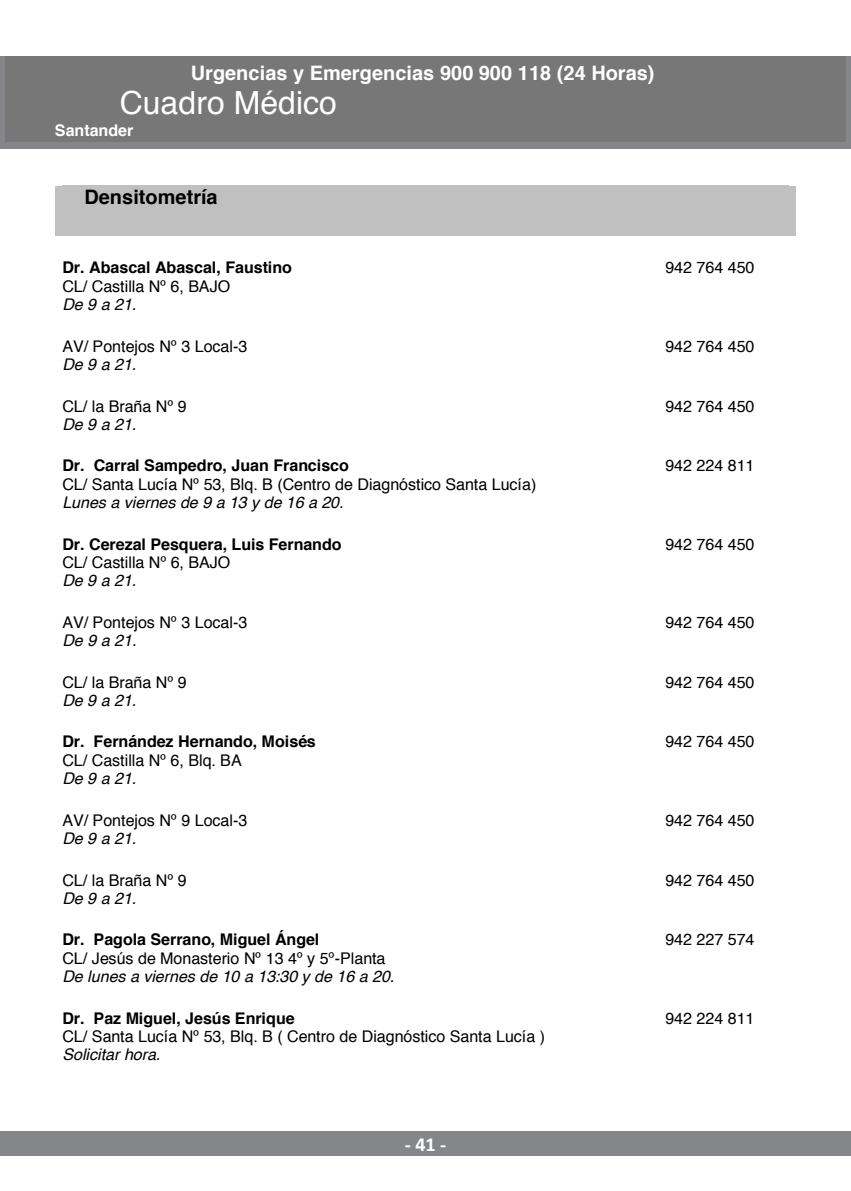
<style>
.page{position:relative;width:851px;height:1191px;background:#fff}
.page>*{position:absolute;margin:0;border:0;box-sizing:border-box;transform-origin:0 0}
.t1{font:32px "Helvetica";color:#fff}
.t2{font:700 20px "Helvetica";color:#fff}
.t3{font:700 20px "Helvetica";color:#000}
.t4{font:700 20px "Calibri";color:#fff}
.t5{font:16px "Helvetica";letter-spacing:-.005em;color:#000}
.t6{font:700 16px "Helvetica";color:#000}
.t7{font:italic 16px "Helvetica";letter-spacing:-.005em;color:#000}
.t8{font:700 16px "Helvetica";color:#fff}
</style>
<div class="page">
<div style="left:0;top:57px;width:850px;height:92px;background:#848689"></div>
<div style="left:0;top:1131px;width:850px;height:24px;background:#848689"></div>
<div style="left:55px;top:186px;width:740px;height:49px;background:#c0c0c0"></div>
<hr style="left:8px;top:57px;width:837px;height:4px;background:#777">
<div style="left:8px;top:61px;width:837px;height:23px;background:#777"></div>
<div style="left:8px;top:84px;width:837px;height:37px;background:#777"></div>
<div style="left:8px;top:121px;width:837px;height:18px;background:#777"></div>
<hr style="left:8px;top:139px;width:837px;height:3px;background:#777">
<p class="t2" style="left:191px;top:57px;width:465px">Urgencias y Emergencias 900 900 118 (24 Horas)</p>
<h1 class="t1" style="left:120px;top:78px;width:219px">Cuadro Médico</h1>
<p class="t8" style="left:55px;top:118px;width:80px">Santander</p>
<p class="t3" style="left:84px;top:181px;width:135px">Densitometría</p>
<p class="t6" style="left:62px;top:255px;width:231px">Dr. Abascal Abascal, Faustino</p>
<p class="t5" style="left:62px;top:274px;width:169px">CL/ Castilla Nº 6, BAJO</p>
<p class="t7" style="left:62px;top:292px;width:76px">De 9 a 21.</p>
<p class="t5" style="left:665px;top:255px;width:91px">942 764 450</p>
<p class="t5" style="left:62px;top:334px;width:186px">AV/ Pontejos Nº 3 Local-3</p>
<p class="t7" style="left:62px;top:352px;width:76px">De 9 a 21.</p>
<p class="t5" style="left:665px;top:334px;width:91px">942 764 450</p>
<p class="t5" style="left:62px;top:393px;width:126px">CL/ la Braña Nº 9</p>
<p class="t7" style="left:62px;top:412px;width:76px">De 9 a 21.</p>
<p class="t5" style="left:665px;top:393px;width:91px">942 764 450</p>
<p class="t6" style="left:62px;top:453px;width:288px">Dr. Carral Sampedro, Juan Francisco</p>
<p class="t5" style="left:62px;top:472px;width:475px">CL/ Santa Lucía Nº 53, Blq. B (Centro de Diagnóstico Santa Lucía)</p>
<p class="t7" style="left:62px;top:490px;width:283px">Lunes a viernes de 9 a 13 y de 16 a 20.</p>
<p class="t5" style="left:665px;top:453px;width:91px">942 224 811</p>
<p class="t6" style="left:62px;top:531px;width:281px">Dr. Cerezal Pesquera, Luis Fernando</p>
<p class="t5" style="left:62px;top:550px;width:169px">CL/ Castilla Nº 6, BAJO</p>
<p class="t7" style="left:62px;top:568px;width:76px">De 9 a 21.</p>
<p class="t5" style="left:665px;top:531px;width:91px">942 764 450</p>
<p class="t5" style="left:62px;top:610px;width:186px">AV/ Pontejos Nº 3 Local-3</p>
<p class="t7" style="left:62px;top:628px;width:76px">De 9 a 21.</p>
<p class="t5" style="left:665px;top:610px;width:91px">942 764 450</p>
<p class="t5" style="left:62px;top:670px;width:126px">CL/ la Braña Nº 9</p>
<p class="t7" style="left:62px;top:688px;width:76px">De 9 a 21.</p>
<p class="t5" style="left:665px;top:670px;width:91px">942 764 450</p>
<p class="t6" style="left:62px;top:729px;width:255px">Dr. Fernández Hernando, Moisés</p>
<p class="t5" style="left:62px;top:748px;width:181px">CL/ Castilla Nº 6, Blq. BA</p>
<p class="t7" style="left:62px;top:766px;width:76px">De 9 a 21.</p>
<p class="t5" style="left:665px;top:729px;width:91px">942 764 450</p>
<p class="t5" style="left:62px;top:808px;width:186px">AV/ Pontejos Nº 9 Local-3</p>
<p class="t7" style="left:62px;top:826px;width:76px">De 9 a 21.</p>
<p class="t5" style="left:665px;top:808px;width:91px">942 764 450</p>
<p class="t5" style="left:62px;top:867px;width:126px">CL/ la Braña Nº 9</p>
<p class="t7" style="left:62px;top:886px;width:76px">De 9 a 21.</p>
<p class="t5" style="left:665px;top:867px;width:91px">942 764 450</p>
<p class="t6" style="left:62px;top:926px;width:258px">Dr. Pagola Serrano, Miguel Ángel</p>
<p class="t5" style="left:62px;top:946px;width:324px">CL/ Jesús de Monasterio Nº 13 4º y 5º-Planta</p>
<p class="t7" style="left:62px;top:964px;width:333px">De lunes a viernes de 10 a 13:30 y de 16 a 20.</p>
<p class="t5" style="left:665px;top:927px;width:91px">942 227 574</p>
<p class="t6" style="left:62px;top:1005px;width:234px">Dr. Paz Miguel, Jesús Enrique</p>
<p class="t5" style="left:62px;top:1024px;width:484px">CL/ Santa Lucía Nº 53, Blq. B ( Centro de Diagnóstico Santa Lucía )</p>
<p class="t7" style="left:62px;top:1042px;width:99px">Solicitar hora.</p>
<p class="t5" style="left:665px;top:1005px;width:91px">942 224 811</p>
<p class="t4" style="left:404px;top:1132px;width:43px">- 41 -</p>
</div>
